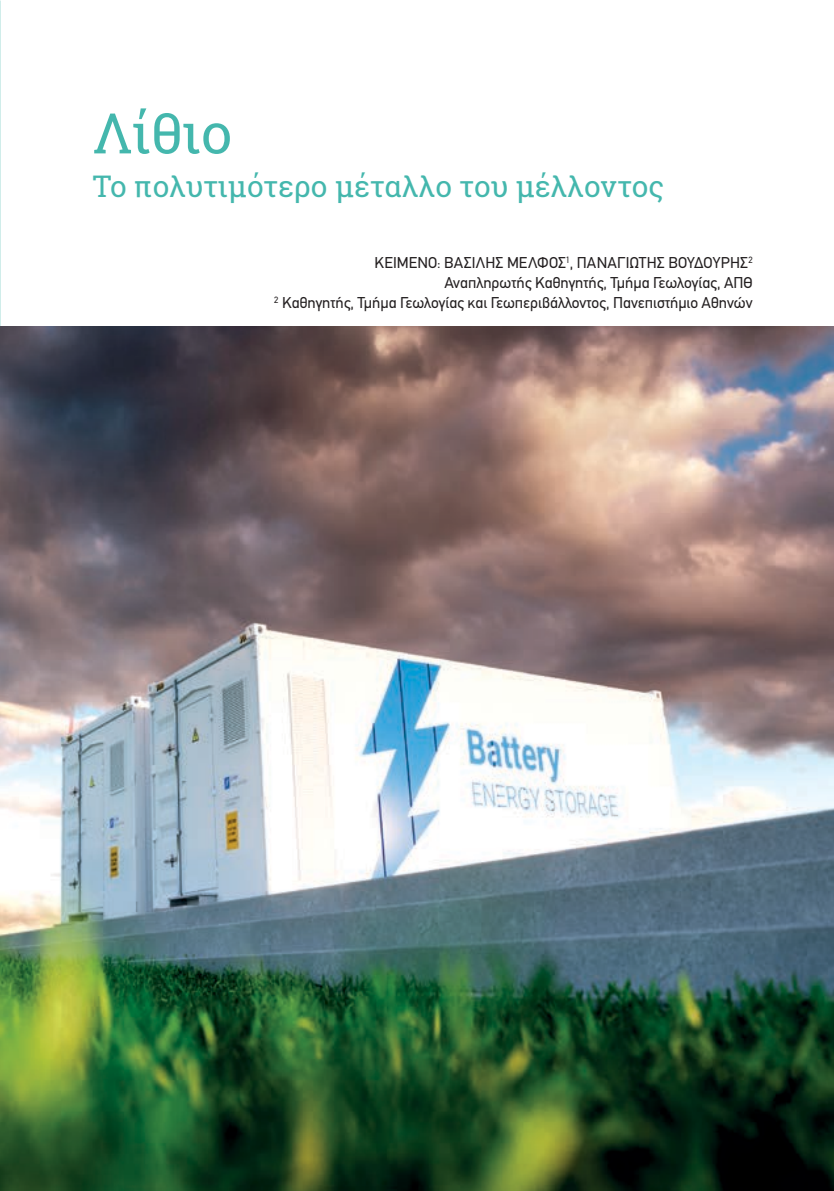
<style>
.page{position:relative;width:834px;height:1191px;background:#fff}
.page>*{position:absolute;margin:0;border:0;box-sizing:border-box;transform-origin:0 0}
.t1{font:56px "Roboto Slab";color:#44b7ad}
.t2{font:29.75px "Roboto Slab";color:#44b7ad}
.t3{font:15.75px/19.8px "PF Din Text";color:#231f20;text-align:right}
</style>
<div class="page">
<img style="left:0;top:327px;width:833px;height:864px">
<h1 class="t1" style="left:93px;top:95px;width:141px">Λίθιο</h1>
<h2 class="t2" style="left:93px;top:166px;width:573px">Το πολυτιμότερο μέταλλο του μέλλοντος</h2>
<p class="t3" style="left:274px;top:253px;width:480px">ΚΕΙΜΕΝΟ: Βασίλης Μέλφος <sup>1</sup>, Παναγιώτης Βουδούρης<sup>2<br></sup>Αναπληρωτής Καθηγητής, Τμήμα Γεωλογίας, ΑΠΘ<br><sup>2</sup> Καθηγητής, Τμήμα Γεωλογίας και Γεωπεριβάλλοντος, Πανεπιστήμιο Αθηνών</p>
</div>
